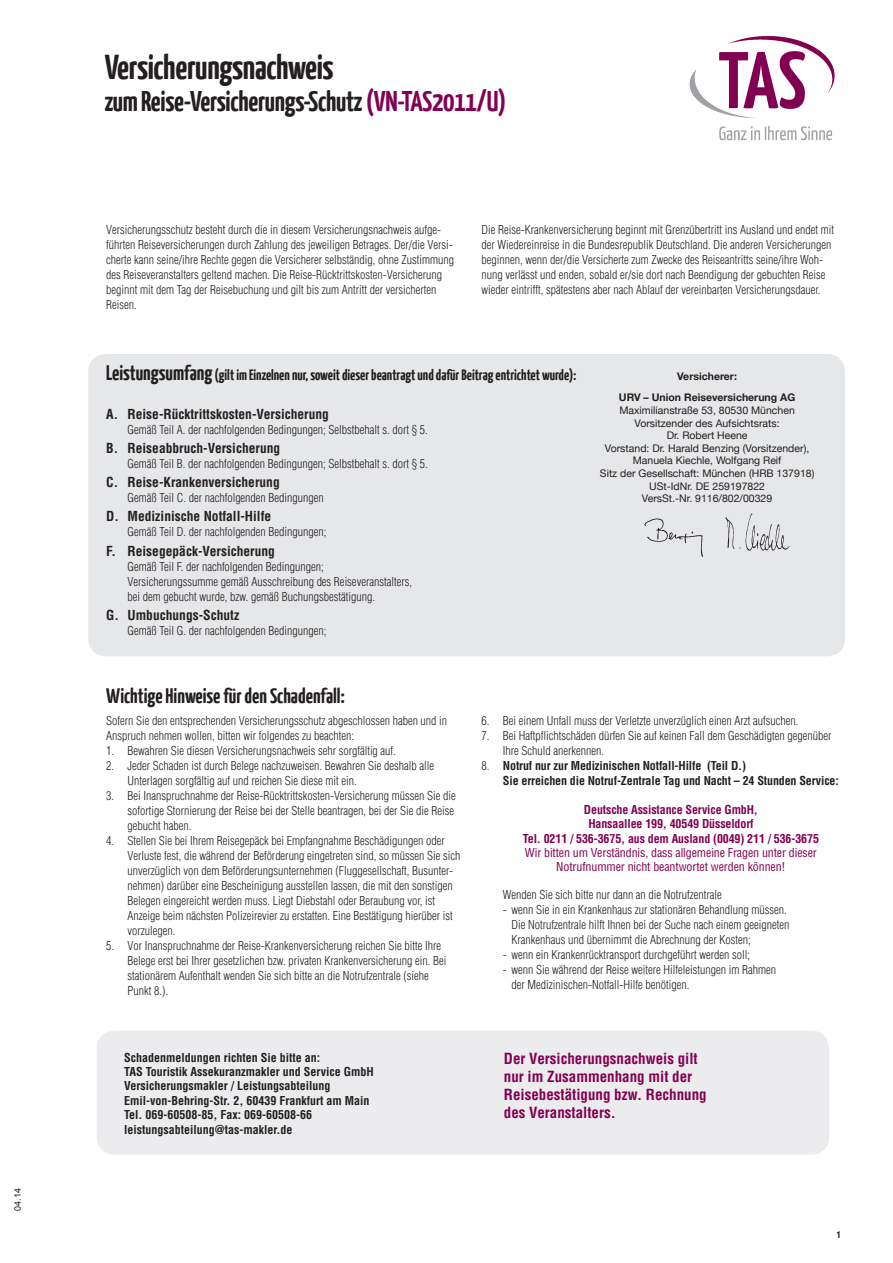
<style>
.page{position:relative;width:893px;height:1263px;background:#fff}
.page>*{position:absolute;margin:0;border:0;box-sizing:border-box;transform-origin:0 0}
.t1{font:700 34.5px "Yanone Kaffeesatz";letter-spacing:-.01em;color:#231f20}
.t2{font:700 28.5px "Yanone Kaffeesatz";letter-spacing:-.01em;color:#231f20}
.t3{font:700 21px "Yanone Kaffeesatz";color:#231f20}
.t4{font:700 condensed 15px/18px "Helvetica";color:#820052}
.t5{font:700 15px "Yanone Kaffeesatz";color:#231f20}
.t6{font:700 condensed 13.5px "Helvetica";color:#231f20}
.t7{font:300 condensed 12px/15px "Helvetica";color:#231f20}
.t8{font:700 condensed 12px/14.4px "Helvetica";color:#231f20}
.t9{font:700 condensed 12px/14.4px "Helvetica";letter-spacing:-.01em;color:#820052;text-align:center}
.t10{font:condensed 12px/14.4px "Helvetica";letter-spacing:-.01em;color:#820052;text-align:center}
.t11{font:10.5px/12.6px "Helvetica Neue";color:#231f20;text-align:center}
.t12{font:700 10.5px "Helvetica Neue";color:#231f20}
.t13{font:9px "Arial";color:#231f20}
.t14{font:700 condensed 9px "Helvetica";color:#231f20}
.s1{color:#820052}
.s2{font-size:21px}
.s3{font-weight:300}
</style>
<div class="page">
<div style="left:88px;top:354px;width:757px;height:302px;background:#e6e7e9;border-radius:18px"></div>
<div style="left:97px;top:1031px;width:732px;height:124px;background:#ececee;border-radius:18px"></div>
<img style="left:644px;top:518px;width:59px;height:39px">
<img style="left:725px;top:513px;width:65px;height:38px">
<img style="left:689px;top:36px;width:146px;height:105px">
<p class="t13" style="left:12px;top:1210px;width:24px;rotate:-90deg">04.14</p>
<h1 class="t1" style="left:105px;top:46px;width:230px">Versicherungsnachweis</h1>
<h2 class="t2" style="left:105px;top:84px;width:403px">zum Reise-Versicherungs-Schutz <span class="s1">(VN-TAS2011/U)</span></h2>
<p class="t7" style="left:106px;top:222px;width:349px">Versicherungsschutz besteht durch die in diesem Versicherungsnachweis aufge&shy;führten Reiseversicherungen durch Zahlung des jeweiligen Betrages. Der/die Versi&shy;cherte kann seine/ihre Rechte gegen die Versicherer selbständig, ohne Zustimmung des Reiseveranstalters geltend machen. Die Reise-Rücktrittskosten-Versicherung beginnt mit dem Tag der Reisebuchung und gilt bis zum Antritt der versicherten Reisen.</p>
<p class="t7" style="left:482px;top:222px;width:354px">Die Reise-Krankenversicherung beginnt mit Grenzübertritt ins Ausland und endet mit der Wiedereinreise in die Bundesrepublik Deutschland. Die anderen Versicherungen beginnen, wenn der/die Versicherte zum Zwecke des Reiseantritts seine/ihre Woh&shy;nung verlässt und enden, sobald er/sie dort nach Beendigung der gebuchten Reise wieder eintrifft, spätestens aber nach Ablauf der vereinbarten Versicherungsdauer.</p>
<p class="t5" style="left:106px;top:366px;width:471px"><span class="s2">Leistungsumfang</span> (gilt im Einzelnen nur, soweit dieser beantragt und dafür Beitrag entrichtet wurde):</p>
<p class="t6" style="left:106px;top:405px;width:224px">A. Reise-Rücktrittskosten-Versicherung</p>
<p class="t7" style="left:128px;top:422px;width:302px">Gemäß Teil A. der nachfolgenden Bedingungen; Selbstbehalt s. dort § 5.</p>
<p class="t6" style="left:106px;top:440px;width:175px">B. Reiseabbruch-Versicherung</p>
<p class="t7" style="left:128px;top:456px;width:302px">Gemäß Teil B. der nachfolgenden Bedingungen; Selbstbehalt s. dort § 5.</p>
<p class="t6" style="left:106px;top:474px;width:175px">C. Reise-Krankenversicherung</p>
<p class="t7" style="left:128px;top:490px;width:198px">Gemäß Teil C. der nachfolgenden Bedingungen</p>
<p class="t6" style="left:106px;top:508px;width:166px">D. Medizinische Notfall-Hilfe</p>
<p class="t7" style="left:128px;top:524px;width:201px">Gemäß Teil D. der nachfolgenden Bedingungen;</p>
<p class="t6" style="left:106px;top:542px;width:170px">F. Reisegepäck-Versicherung</p>
<p class="t7" style="left:128px;top:559px;width:286px">Gemäß Teil F. der nachfolgenden Bedingungen;<br>Versicherungssumme gemäß Ausschreibung des Reiseveranstalters, bei dem gebucht wurde, bzw. gemäß Buchungsbestätigung.</p>
<p class="t6" style="left:106px;top:607px;width:135px">G. Umbuchungs-Schutz</p>
<p class="t7" style="left:128px;top:623px;width:201px">Gemäß Teil G. der nachfolgenden Bedingungen;</p>
<h3 class="t3" style="left:106px;top:683px;width:240px">Wichtige Hinweise für den Schadenfall:</h3>
<p class="t12" style="left:677px;top:370px;width:61px">Versicherer:</p>
<p class="t12" style="left:619px;top:391px;width:178px">URV – Union Reiseversicherung AG</p>
<p class="t11" style="left:600px;top:404px;width:216px">Maximilianstraße 53, 80530 München Vorsitzender des Aufsichtsrats:<br>Dr. Robert Heene<br>Vorstand: Dr. Harald Benzing (Vorsitzender), Manuela Kiechle, Wolfgang Reif<br>Sitz der Gesellschaft: München (HRB 137918)<br>USt-IdNr. DE 259197822<br>VersSt.-Nr. 9116/802/00329</p>
<p class="t7" style="left:106px;top:713px;width:342px">Sofern Sie den entsprechenden Versicherungsschutz abgeschlossen haben und in<br>Anspruch nehmen wollen, bitten wir folgendes zu beachten:</p>
<p class="t7" style="left:106px;top:743px;width:291px">1. Bewahren Sie diesen Versicherungsnachweis sehr sorgfältig auf.</p>
<p class="t7" style="left:128px;top:758px;width:308px;text-indent:-21px">2. Jeder Schaden ist durch Belege nachzuweisen. Bewahren Sie deshalb alle<br>Unterlagen sorgfältig auf und reichen Sie diese mit ein.</p>
<p class="t7" style="left:128px;top:788px;width:330px;text-indent:-21px">3. Bei Inanspruchnahme der Reise-Rücktrittskosten-Versicherung müssen Sie die sofortige Stornierung der Reise bei der Stelle beantragen, bei der Sie die Reise gebucht haben.</p>
<p class="t7" style="left:128px;top:833px;width:335px;text-indent:-21px">4. Stellen Sie bei Ihrem Reisegepäck bei Empfangnahme Beschädigungen oder Verluste fest, die während der Beförderung eingetreten sind, so müssen Sie sich unverzüglich von dem Beförderungsunternehmen (Fluggesellschaft, Busunter&shy;nehmen) darüber eine Bescheinigung ausstellen lassen, die mit den sonstigen Belegen eingereicht werden muss. Liegt Diebstahl oder Beraubung vor, ist Anzeige beim nächsten Polizeirevier zu erstatten. Eine Bestätigung hierüber ist vorzulegen.</p>
<p class="t7" style="left:128px;top:938px;width:320px;text-indent:-21px">5. Vor Inanspruchnahme der Reise-Krankenversicherung reichen Sie bitte Ihre Belege erst bei Ihrer gesetzlichen bzw. privaten Krankenversicherung ein. Bei stationärem Aufenthalt wenden Sie sich bitte an die Notrufzentrale (siehe Punkt 8.).</p>
<p class="t8" style="left:124px;top:1050px;width:251px">Schadenmeldungen richten Sie bitte an:<br>TAS Touristik Assekuranzmakler und Service GmbH Versicherungsmakler / Leistungsabteilung Emil-von-Behring-Str. 2, 60439 Frankfurt am Main Tel. 069-60508-85, Fax: 069-60508-66 leistungsabteilung@tas-makler.de</p>
<p class="t7" style="left:482px;top:713px;width:318px">6. Bei einem Unfall muss der Verletzte unverzüglich einen Arzt aufsuchen.</p>
<p class="t7" style="left:503px;top:728px;width:330px;text-indent:-21px">7. Bei Haftpflichtschäden dürfen Sie auf keinen Fall dem Geschädigten gegenüber<br>Ihre Schuld anerkennen.</p>
<p class="t8" style="left:503px;top:758px;width:337px;line-height:15px;text-indent:-21px"><span class="s3">8.</span> Notruf nur zur Medizinischen Notfall-Hilfe (Teil D.)<br>Sie erreichen die Notruf-Zentrale Tag und Nacht – 24 Stunden Service:</p>
<p class="t9" style="left:523px;top:802px;width:298px">Deutsche Assistance Service GmbH,<br>Hansaallee 199, 40549 Düsseldorf<br>Tel. 0211 / 536-3675, aus dem Ausland (0049) 211 / 536-3675</p>
<p class="t10" style="left:525px;top:845px;width:294px">Wir bitten um Verständnis, dass allgemeine Fragen unter dieser<br>Notrufnummer nicht beantwortet werden können!</p>
<p class="t7" style="left:503px;top:887px;width:221px">Wenden Sie sich bitte nur dann an die Notrufzentrale</p>
<p class="t7" style="left:511px;top:902px;width:279px;text-indent:-9px">- wenn Sie in ein Krankenhaus zur stationären Behandlung müssen.<br>Die Notrufzentrale hilft Ihnen bei der Suche nach einem geeigneten<br>Krankenhaus und übernimmt die Abrechnung der Kosten;</p>
<p class="t7" style="left:503px;top:947px;width:249px">- wenn ein Krankenrücktransport durchgeführt werden soll;</p>
<p class="t7" style="left:511px;top:962px;width:266px;text-indent:-9px">- wenn Sie während der Reise weitere Hilfeleistungen im Rahmen der Medizinischen-Notfall-Hilfe benötigen.</p>
<p class="t4" style="left:504px;top:1049px;width:204px">Der Versicherungsnachweis gilt nur im Zusammenhang mit der<br>Reisebestätigung bzw. Rechnung des Veranstalters.</p>
<p class="t14" style="left:836px;top:1229px;width:6px">1</p>
</div>
